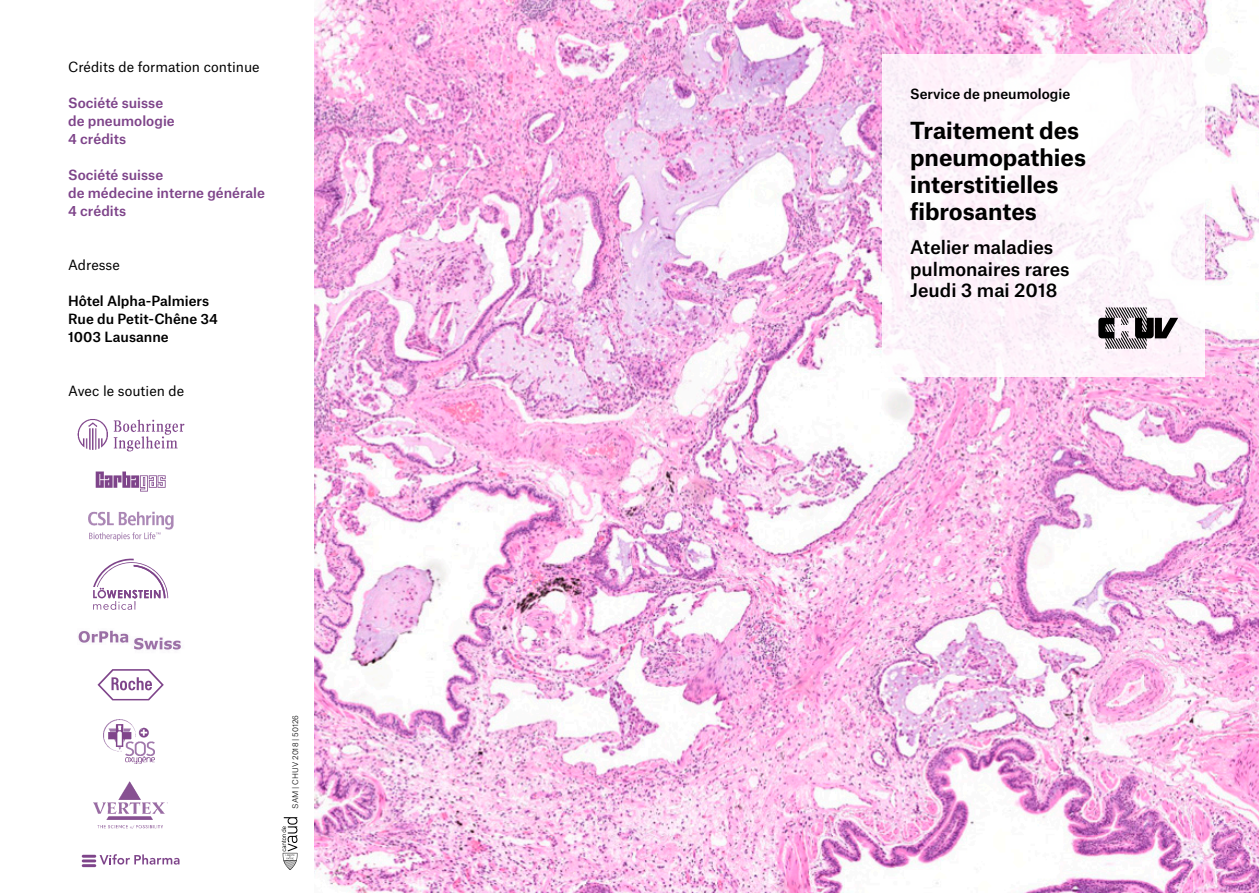
<style>
.page{position:relative;width:1259px;height:893px;background:#fff}
.page>*{position:absolute;margin:0;border:0;box-sizing:border-box;transform-origin:0 0}
.t1{font:700 22.5px/27px "Atlas Grotesk";color:#000}
.t2{font:500 18px/21.6px "Atlas Grotesk";color:#000}
.t3{font:500 13.5px/18px "Atlas Grotesk";color:#7e448a}
.t4{font:500 13.5px/18px "Atlas Grotesk";color:#000}
.t5{font:13.5px "Atlas Grotesk";color:#000}
.t6{font:300 7.5px "Atlas Grotesk";letter-spacing:-.005em;color:#000}
</style>
<div class="page">
<img style="left:315px;top:0;width:944px;height:893px">
<div style="left:883px;top:54px;width:322px;height:322px;background:#fef5fb"></div>
<svg style="left:1098px;top:307px;width:80px;height:42px"></svg>
<svg style="left:281px;top:817px;width:16px;height:53px"></svg>
<svg style="left:93px;top:559px;width:75px;height:51px"></svg>
<svg style="left:97px;top:669px;width:67px;height:31px"></svg>
<svg style="left:100px;top:854px;width:79px;height:11px"></svg>
<hr style="left:82px;top:855px;width:14px;height:3px;background:#7e448a">
<hr style="left:82px;top:864px;width:14px;height:3px;background:#7e448a">
<hr style="left:82px;top:859px;width:14px;height:3px;background:#7e448a">
<svg style="left:96px;top:471px;width:70px;height:21px"></svg>
<img style="left:77px;top:419px;width:108px;height:33px">
<img style="left:104px;top:719px;width:50px;height:45px">
<img style="left:78px;top:630px;width:103px;height:20px">
<img style="left:88px;top:511px;width:86px;height:30px">
<img style="left:94px;top:781px;width:74px;height:48px">
<p class="t5" style="left:68px;top:56px;width:193px">Crédits de formation continue</p>
<p class="t3" style="left:68px;top:92px;width:108px">Société suisse de pneumologie<br>4 crédits</p>
<p class="t3" style="left:68px;top:164px;width:198px">Société suisse<br>de médecine interne générale<br>4 crédits</p>
<p class="t5" style="left:68px;top:254px;width:53px">Adresse</p>
<p class="t4" style="left:68px;top:290px;width:151px">Hôtel Alpha-Palmiers<br>Rue du Petit-Chêne 34<br>1003 Lausanne</p>
<p class="t5" style="left:68px;top:380px;width:118px">Avec le soutien de</p>
<p class="t6" style="left:289px;top:809px;width:95px;rotate:-90deg">SAM | CHUV 2018 | 50126</p>
<p class="t4" style="left:910px;top:83px;width:161px">Service de pneumologie</p>
<h1 class="t1" style="left:910px;top:114px;width:177px">Traitement des pneumopathies interstitielles fibrosantes</h1>
<h2 class="t2" style="left:910px;top:235px;width:161px">Atelier maladies pulmonaires rares<br>Jeudi 3 mai 2018</h2>
</div>
